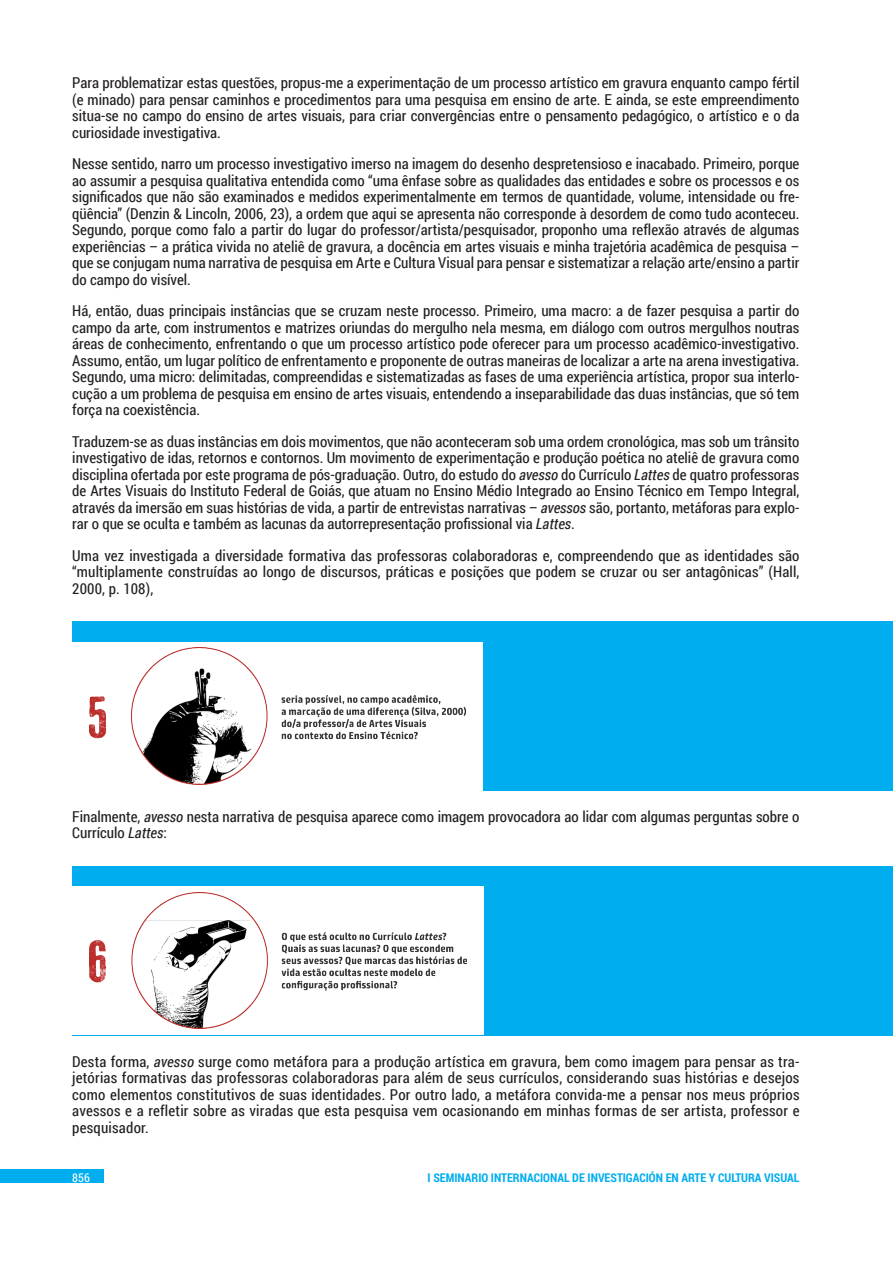
<style>
.page{position:relative;width:893px;height:1263px;background:#fff}
.page>*{position:absolute;margin:0;border:0;box-sizing:border-box;transform-origin:0 0}
.Normal_CV{font:15px/16.5px "Roboto Condensed";color:#231f20;text-align:justify}
.t1{font:700 12px "Roboto Condensed";color:#00aeef}
.t2{font:12px "Roboto Condensed";color:#fff}
.s1{font-style:italic}
</style>
<div class="page">
<div style="left:0;top:1169px;width:104px;height:14px;background:#00aeef"></div>
<div style="left:72px;top:621px;width:821px;height:169px;background:#00aeef"></div>
<div style="left:72px;top:866px;width:821px;height:169px;background:#00aeef"></div>
<div style="left:72px;top:642px;width:411px;height:148px;background:#fff"></div>
<img style="left:90px;top:648px;width:375px;height:136px">
<div style="left:72px;top:886px;width:412px;height:149px;background:#fff"></div>
<img style="left:90px;top:893px;width:376px;height:136px">
<p class="Normal_CV" style="left:72px;top:74px;width:729px">Para problematizar estas questões, propus-me a experimentação de um processo artístico em gravura enquanto campo fértil (e minado) para pensar caminhos e procedimentos para uma pesquisa em ensino de arte. E ainda, se este empreendimento situa-se no campo do ensino de artes visuais, para criar convergências entre o pensamento pedagógico, o artístico e o da curiosidade investigativa.</p>
<p class="Normal_CV" style="left:72px;top:155px;width:729px">Nesse sentido, narro um processo investigativo imerso na imagem do desenho despretensioso e inacabado. Primeiro, porque ao assumir a pesquisa qualitativa entendida como “uma ênfase sobre as qualidades das entidades e sobre os processos e os significados que não são examinados e medidos experimentalmente em termos de quantidade, volume, intensidade ou fre&shy;qüência” (Denzin &amp; Lincoln, 2006, 23), a ordem que aqui se apresenta não corresponde à desordem de como tudo aconteceu.<br>Segundo, porque como falo a partir do lugar do professor/artista/pesquisador, proponho uma reflexão através de algumas experiências – a prática vivida no ateliê de gravura, a docência em artes visuais e minha trajetória acadêmica de pesquisa – que se conjugam numa narrativa de pesquisa em Arte e Cultura Visual para pensar e sistematizar a relação arte/ensino a partir do campo do visível.</p>
<p class="Normal_CV" style="left:72px;top:302px;width:729px">Há, então, duas principais instâncias que se cruzam neste processo. Primeiro, uma macro: a de fazer pesquisa a partir do campo da arte, com instrumentos e matrizes oriundas do mergulho nela mesma, em diálogo com outros mergulhos noutras áreas de conhecimento, enfrentando o que um processo artístico pode oferecer para um processo acadêmico-investigativo.<br>Assumo, então, um lugar político de enfrentamento e proponente de outras maneiras de localizar a arte na arena investigativa.<br>Segundo, uma micro: delimitadas, compreendidas e sistematizadas as fases de uma experiência artística, propor sua interlo&shy;cução a um problema de pesquisa em ensino de artes visuais, entendendo a inseparabilidade das duas instâncias, que só tem força na coexistência.</p>
<p class="Normal_CV" style="left:72px;top:432px;width:729px">Traduzem-se as duas instâncias em dois movimentos, que não aconteceram sob uma ordem cronológica, mas sob um trânsito investigativo de idas, retornos e contornos. Um movimento de experimentação e produção poética no ateliê de gravura como disciplina ofertada por este programa de pós-graduação. Outro, do estudo do <span class="s1">avesso</span> do Currículo <span class="s1">Lattes</span> de quatro professoras de Artes Visuais do Instituto Federal de Goiás, que atuam no Ensino Médio Integrado ao Ensino Técnico em Tempo Integral, através da imersão em suas histórias de vida, a partir de entrevistas narrativas – <span class="s1">avessos</span> são, portanto, metáforas para explo&shy;rar o que se oculta e também as lacunas da autorrepresentação profissional via <span class="s1">Lattes</span>.</p>
<p class="Normal_CV" style="left:72px;top:546px;width:729px">Uma vez investigada a diversidade formativa das professoras colaboradoras e, compreendendo que as identidades são “multiplamente construídas ao longo de discursos, práticas e posições que podem se cruzar ou ser antagônicas” (Hall, 2000, p. 108),</p>
<p class="Normal_CV" style="left:72px;top:808px;width:729px">Finalmente, <span class="s1">avesso</span> nesta narrativa de pesquisa aparece como imagem provocadora ao lidar com algumas perguntas sobre o<br>Currículo <span class="s1">Lattes</span>:</p>
<p class="Normal_CV" style="left:72px;top:1053px;width:729px">Desta forma, <span class="s1">avesso</span> surge como metáfora para a produção artística em gravura, bem como imagem para pensar as tra&shy;jetórias formativas das professoras colaboradoras para além de seus currículos, considerando suas histórias e desejos como elementos constitutivos de suas identidades. Por outro lado, a metáfora convida-me a pensar nos meus próprios avessos e a refletir sobre as viradas que esta pesquisa vem ocasionando em minhas formas de ser artista, professor e pesquisador.</p>
<p class="t2" style="left:72px;top:1169px;width:19px">856</p>
<p class="t1" style="left:428px;top:1169px;width:373px">I SEMINARIO INTERNACIONAL DE INVESTIGACIÓN EN ARTE Y CULTURA VISUAL</p>
</div>
